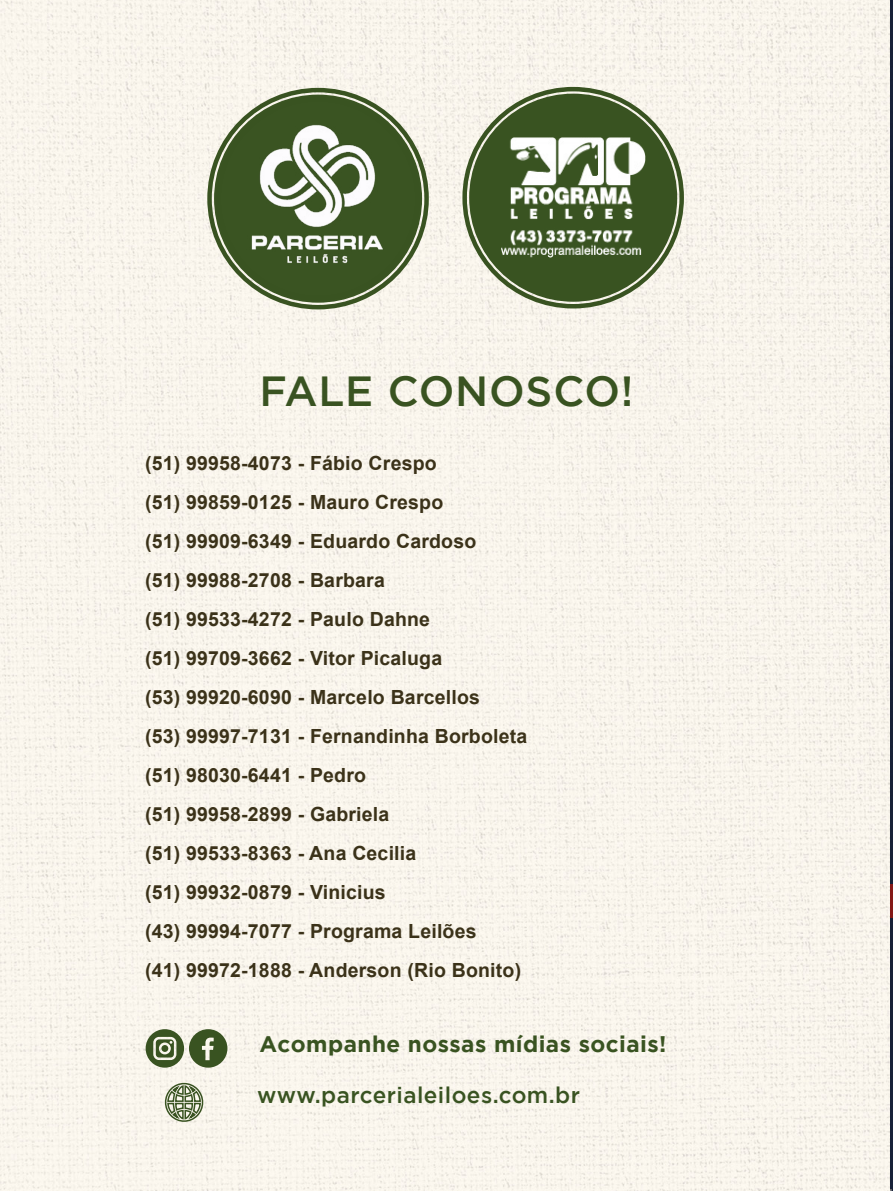
<style>
.page{position:relative;width:893px;height:1191px;background:#fff}
.page>*{position:absolute;margin:0;border:0;box-sizing:border-box;transform-origin:0 0}
.t1{font:500 42px "Gotham";letter-spacing:.02em;color:#395321}
.t2{font:700 22.5px "Gotham";letter-spacing:.02em;color:#395321}
.t3{font:500 22.5px "Gotham";letter-spacing:.02em;color:#395321}
.t4{font:700 19.5px/39px "Arial";letter-spacing:.01em;color:#3b3219}
</style>
<div class="page">
<img style="left:0;top:0;width:891px;height:1191px">
<svg style="left:162px;top:1081px;width:44px;height:44px;background:#b3b9a2"></svg>
<svg style="left:146px;top:1029px;width:81px;height:38px;background:#81906d"></svg>
<div style="left:469px;top:94px;width:208px;height:208px;background:#395321;border-radius:50%"></div>
<div style="left:471px;top:96px;width:204px;height:203px;border:4px solid #395321;border-radius:50%"></div>
<div style="left:214px;top:95px;width:208px;height:208px;background:#3a5422;border-radius:50%"></div>
<img style="left:501px;top:137px;width:144px;height:120px">
<img style="left:240px;top:84px;width:160px;height:235px">
<hr style="left:891px;top:1px;width:2px;height:1188px;background:#172137">
<hr style="left:891px;top:884px;width:2px;height:33px;background:#841817">
<h1 class="t1" style="left:259px;top:367px;width:376px">FALE CONOSCO!</h1>
<p class="t4" style="left:145px;top:444px;width:384px">(51) 99958-4073 - Fábio Crespo<br>(51) 99859-0125 - Mauro Crespo<br>(51) 99909-6349 - Eduardo Cardoso<br>(51) 99988-2708 - Barbara<br>(51) 99533-4272 - Paulo Dahne<br>(51) 99709-3662 - Vitor Picaluga<br>(53) 99920-6090 - Marcelo Barcellos<br>(53) 99997-7131 - Fernandinha Borboleta (51) 98030-6441 - Pedro<br>(51) 99958-2899 - Gabriela<br>(51) 99533-8363 - Ana Cecilia<br>(51) 99932-0879 - Vinicius<br>(43) 99994-7077 - Programa Leilões<br>(41) 99972-1888 - Anderson (Rio Bonito)</p>
<p class="t2" style="left:259px;top:1031px;width:408px">Acompanhe nossas mídias sociais!</p>
<p class="t3" style="left:257px;top:1081px;width:324px">www.parcerialeiloes.com.br</p>
</div>
